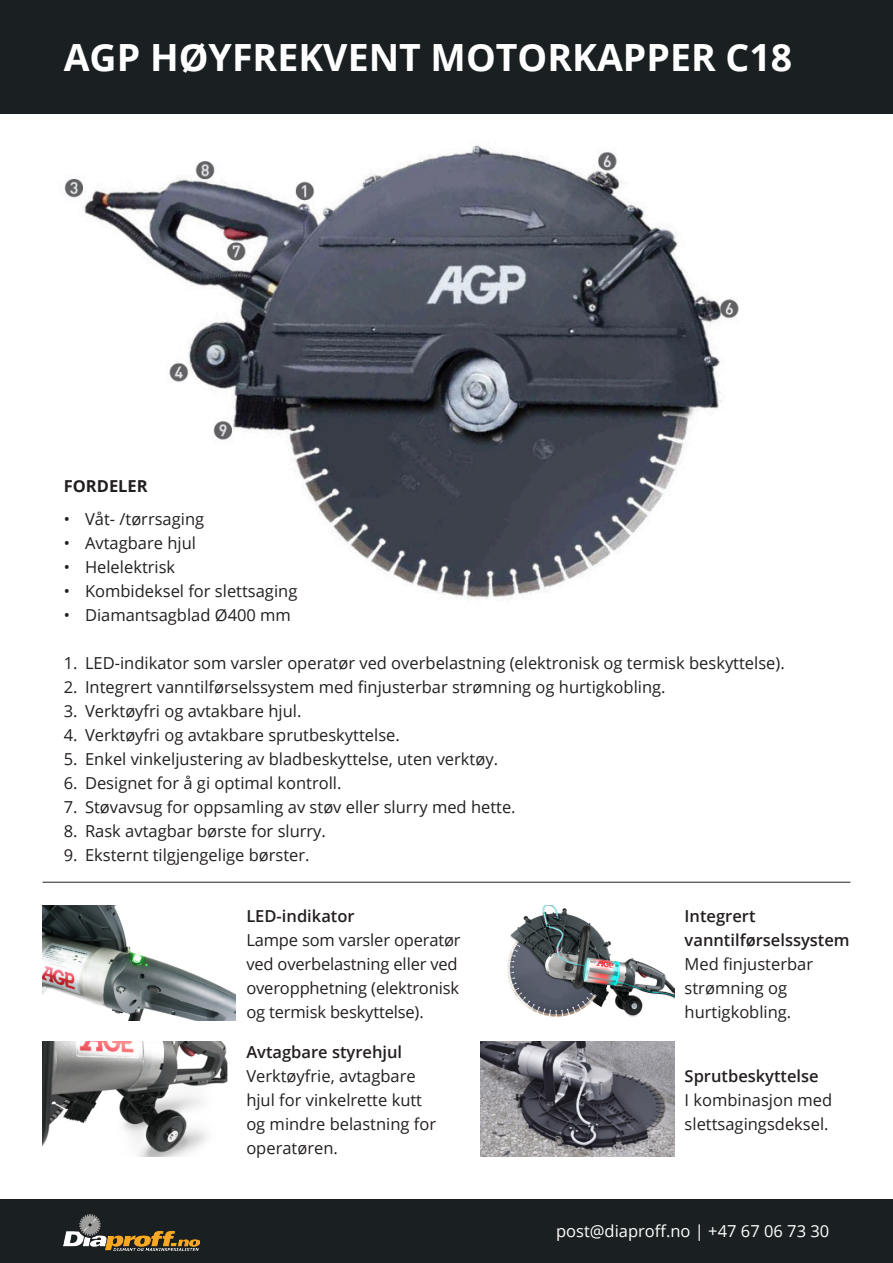
<style>
.page{position:relative;width:893px;height:1263px;background:#fff}
.page>*{position:absolute;margin:0;border:0;box-sizing:border-box;transform-origin:0 0}
.TEKST{font:700 37.5px "Open Sans";color:#fff}
.TEKST-2{font:16.5px/24px "Open Sans";color:#231f20}
.TEKST-3{font:600 16.5px "Open Sans";color:#231f20}
.TEKST-4{font:16.5px "Open Sans";color:#fff}
.TEKST-5{font:700 16.5px "Open Sans";color:#231f20}
</style>
<div class="page">
<img style="left:43px;top:906px;width:193px;height:114px">
<img style="left:507px;top:906px;width:167px;height:111px">
<img style="left:43px;top:1042px;width:185px;height:115px">
<img style="left:481px;top:1042px;width:193px;height:115px">
<hr style="left:43px;top:882px;width:807px;height:1px;background:#231f20">
<img style="left:64px;top:145px;width:675px;height:455px">
<div style="left:0;top:0;width:893px;height:114px;background:#1a1f21"></div>
<div style="left:0;top:1199px;width:893px;height:64px;background:#1a1f21"></div>
<img style="left:64px;top:1214px;width:136px;height:37px">
<p class="TEKST" style="left:64px;top:31px;width:730px">AGP HØYFREKVENT MOTORKAPPER C18</p>
<p class="TEKST-5" style="left:64px;top:474px;width:85px">FORDELER</p>
<p class="TEKST-2" style="left:64px;top:507px;width:142px">• Våt- /tørrsaging</p>
<p class="TEKST-2" style="left:64px;top:531px;width:134px">• Avtagbare hjul</p>
<p class="TEKST-2" style="left:64px;top:555px;width:113px">• Helelektrisk</p>
<p class="TEKST-2" style="left:64px;top:579px;width:235px">• Kombideksel for slettsaging</p>
<p class="TEKST-2" style="left:64px;top:603px;width:229px">• Diamantsagblad Ø400 mm</p>
<p class="TEKST-2" style="left:64px;top:651px;width:722px">1. LED-indikator som varsler operatør ved overbelastning (elektronisk og termisk beskyttelse).</p>
<p class="TEKST-2" style="left:64px;top:675px;width:603px">2. Integrert vanntilførselssystem med finjusterbar strømning og hurtigkobling.</p>
<p class="TEKST-2" style="left:64px;top:699px;width:239px">3. Verktøyfri og avtakbare hjul.</p>
<p class="TEKST-2" style="left:64px;top:723px;width:338px">4. Verktøyfri og avtakbare sprutbeskyttelse.</p>
<p class="TEKST-2" style="left:64px;top:747px;width:436px">5. Enkel vinkeljustering av bladbeskyttelse, uten verktøy.</p>
<p class="TEKST-2" style="left:64px;top:771px;width:279px">6. Designet for å gi optimal kontroll.</p>
<p class="TEKST-2" style="left:64px;top:795px;width:453px">7. Støvavsug for oppsamling av støv eller slurry med hette.</p>
<p class="TEKST-2" style="left:64px;top:819px;width:264px">8. Rask avtagbar børste for slurry.</p>
<p class="TEKST-2" style="left:64px;top:843px;width:247px">9. Eksternt tilgjengelige børster.</p>
<p class="TEKST-3" style="left:246px;top:904px;width:110px">LED-indikator</p>
<p class="TEKST-2" style="left:246px;top:927px;width:216px">Lampe som varsler operatør ved overbelastning eller ved overopphetning (elektronisk og termisk beskyttelse).</p>
<p class="TEKST-3" style="left:246px;top:1040px;width:157px">Avtagbare styrehjul</p>
<p class="TEKST-2" style="left:246px;top:1063px;width:191px">Verktøyfrie, avtagbare hjul for vinkelrette kutt og mindre belastning for operatøren.</p>
<p class="TEKST-3" style="left:685px;top:904px;width:72px">Integrert</p>
<p class="TEKST-3" style="left:685px;top:928px;width:167px">vanntilførselssystem</p>
<p class="TEKST-2" style="left:685px;top:951px;width:130px">Med finjusterbar strømning og hurtigkobling.</p>
<p class="TEKST-3" style="left:685px;top:1064px;width:136px">Sprutbeskyttelse</p>
<p class="TEKST-2" style="left:685px;top:1087px;width:149px">I kombinasjon med slettsagingsdeksel.</p>
<p class="TEKST-4" style="left:556px;top:1220px;width:275px">post@diaproff.no | +47 67 06 73 30</p>
</div>
